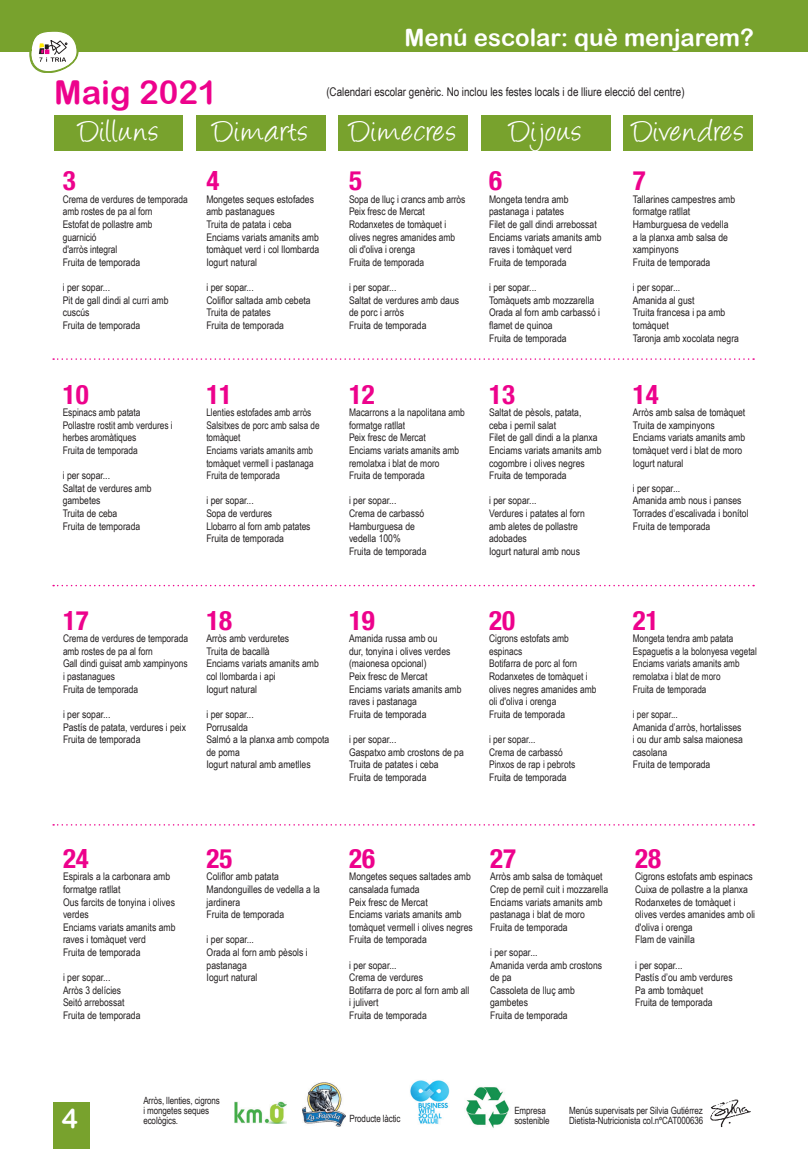
<style>
.page{position:relative;width:808px;height:1149px;background:#fff}
.page>*{position:absolute;margin:0;border:0;box-sizing:border-box;transform-origin:0 0}
.t1{font:36px "Angelina";letter-spacing:.04em;color:#fff}
.t2{font:33px "Arial Rounded MT Bold";color:#ed028c}
.t3{font:700 condensed 27px "Helvetica Neue";color:#ed028c}
.t4{font:27px "Arial Rounded MT Bold";color:#fff}
.t5{font:24px "Arial Rounded MT Bold";color:#fff}
.t6{font:12px "Arial Narrow";color:#231f20}
.t7{font:10.5px/12.6px "Arial Narrow";color:#231f20}
.t8{font:10.5px/12.6px "Arial Narrow";color:#231f20;scale:.95 1}
.t9{font:10.05px/9.9px "Arial Narrow";letter-spacing:-.01em;color:#231f20}
</style>
<div class="page">
<div style="left:53px;top:1102px;width:36px;height:46px;background:#78a22d"></div>
<div style="left:0;top:0;width:808px;height:51px;background:#78a22d"></div>
<svg style="left:30px;top:31px;width:48px;height:42px"></svg>
<div style="left:54px;top:115px;width:129px;height:36px;background:#78a22d"></div>
<div style="left:196px;top:115px;width:129px;height:36px;background:#78a22d"></div>
<div style="left:338px;top:115px;width:130px;height:36px;background:#78a22d"></div>
<div style="left:481px;top:115px;width:129px;height:36px;background:#78a22d"></div>
<div style="left:623px;top:115px;width:130px;height:36px;background:#78a22d"></div>
<svg style="left:53px;top:358px;width:701px;height:2px"></svg>
<svg style="left:53px;top:584px;width:701px;height:2px"></svg>
<svg style="left:53px;top:824px;width:701px;height:1px"></svg>
<img style="left:234px;top:1101px;width:52px;height:21px">
<img style="left:303px;top:1082px;width:43px;height:44px">
<img style="left:410px;top:1080px;width:40px;height:44px">
<img style="left:466px;top:1087px;width:43px;height:41px">
<svg style="left:710px;top:1099px;width:41px;height:27px"></svg>
<h2 class="t2" style="left:54px;top:73px;width:165px">Maig 2021</h2>
<h3 class="t5" style="left:404px;top:24px;width:351px">Menú escolar: què menjarem?</h3>
<p class="t6" style="left:326px;top:82px;width:360px">(Calendari escolar genèric. No inclou les festes locals i de lliure elecció del centre)</p>
<h1 class="t1" style="left:79px;top:115px;width:81px">Dilluns</h1>
<h1 class="t1" style="left:213px;top:115px;width:244px">Dimarts Dimecres</h1>
<h1 class="t1" style="left:510px;top:115px;width:73px">Dijous</h1>
<h1 class="t1" style="left:632px;top:115px;width:113px">Divendres</h1>
<h3 class="t3" style="left:63px;top:164px;width:14px">3</h3>
<p class="t7" style="left:63px;top:192px;width:127px">Crema de verdures de temporada amb rostes de pa al forn<br>Estofat de pollastre amb guarnició<br>d'arròs integral<br>Fruita de temporada</p>
<p class="t7" style="left:63px;top:280px;width:107px">i per sopar...<br>Pit de gall dindi al curri amb cuscús<br>Fruita de temporada</p>
<h3 class="t3" style="left:206px;top:164px;width:14px">4</h3>
<p class="t7" style="left:206px;top:192px;width:114px">Mongetes seques estofades amb pastanagues<br>Truita de patata i ceba<br>Enciams variats amanits amb tomàquet verd i col llombarda<br>Iogurt natural</p>
<p class="t7" style="left:206px;top:280px;width:106px">i per sopar...<br>Coliflor saltada amb cebeta<br>Truita de patates<br>Fruita de temporada</p>
<h3 class="t3" style="left:63px;top:377px;width:27px">10</h3>
<p class="t7" style="left:63px;top:405px;width:112px">Espinacs amb patata<br>Pollastre rostit amb verdures i herbes aromàtiques<br>Fruita de temporada</p>
<p class="t7" style="left:63px;top:468px;width:91px">i per sopar...<br>Saltat de verdures amb gambetes<br>Truita de ceba<br>Fruita de temporada</p>
<h3 class="t3" style="left:206px;top:377px;width:27px">11</h3>
<p class="t8" style="left:206px;top:405px;width:121px">Llenties estofades amb arròs<br>Salsitxes de porc amb salsa de tomàquet<br>Enciams variats amanits amb tomàquet vermell i pastanaga<br>Fruita de temporada</p>
<p class="t7" style="left:206px;top:494px;width:106px">i per sopar...<br>Sopa de verdures<br>Llobarro al forn amb patates<br>Fruita de temporada</p>
<h3 class="t3" style="left:349px;top:164px;width:14px">5</h3>
<p class="t7" style="left:349px;top:192px;width:118px">Sopa de lluç i crancs amb arròs<br>Peix fresc de Mercat<br>Rodanxetes de tomàquet i olives negres amanides amb oli d'oliva i orenga<br>Fruita de temporada</p>
<p class="t7" style="left:349px;top:280px;width:112px">i per sopar...<br>Saltat de verdures amb daus de porc i arròs<br>Fruita de temporada</p>
<h3 class="t3" style="left:349px;top:377px;width:27px">12</h3>
<p class="t7" style="left:349px;top:405px;width:117px">Macarrons a la napolitana amb formatge ratllat<br>Peix fresc de Mercat<br>Enciams variats amanits amb remolatxa i blat de moro<br>Fruita de temporada</p>
<p class="t7" style="left:349px;top:494px;width:79px">i per sopar...<br>Crema de carbassó<br>Hamburguesa de vedella 100%<br>Fruita de temporada</p>
<h3 class="t3" style="left:63px;top:603px;width:27px">17</h3>
<p class="t7" style="left:63px;top:631px;width:127px">Crema de verdures de temporada amb rostes de pa al forn<br>Gall dindi guisat amb xampinyons i pastanagues<br>Fruita de temporada</p>
<p class="t7" style="left:63px;top:707px;width:125px">i per sopar...<br>Pastís de patata, verdures i peix<br>Fruita de temporada</p>
<h3 class="t3" style="left:206px;top:603px;width:27px">18</h3>
<p class="t7" style="left:206px;top:631px;width:114px">Arròs amb verduretes<br>Truita de bacallà<br>Enciams variats amanits amb col llombarda i api<br>Iogurt natural</p>
<p class="t7" style="left:206px;top:707px;width:124px">i per sopar...<br>Porrusalda<br>Salmó a la planxa amb compota de poma<br>Iogurt natural amb ametlles</p>
<h3 class="t3" style="left:349px;top:603px;width:27px">19</h3>
<p class="t7" style="left:349px;top:631px;width:114px">Amanida russa amb ou<br>dur, tonyina i olives verdes (maionesa opcional)<br>Peix fresc de Mercat<br>Enciams variats amanits amb raves i pastanaga<br>Fruita de temporada</p>
<p class="t7" style="left:349px;top:732px;width:116px">i per sopar...<br>Gaspatxo amb crostons de pa<br>Truita de patates i ceba<br>Fruita de temporada</p>
<h3 class="t3" style="left:489px;top:164px;width:14px">6</h3>
<p class="t7" style="left:489px;top:192px;width:114px">Mongeta tendra amb pastanaga i patates<br>Filet de gall dindi arrebossat<br>Enciams variats amanits amb raves i tomàquet verd<br>Fruita de temporada</p>
<p class="t7" style="left:489px;top:280px;width:113px">i per sopar...<br>Tomàquets amb mozzarella<br>Orada al forn amb carbassó i flamet de quinoa<br>Fruita de temporada</p>
<h3 class="t3" style="left:489px;top:377px;width:27px">13</h3>
<p class="t7" style="left:489px;top:405px;width:114px">Saltat de pèsols, patata, ceba i pernil salat<br>Filet de gall dindi a la planxa<br>Enciams variats amanits amb cogombre i olives negres<br>Fruita de temporada</p>
<p class="t7" style="left:489px;top:494px;width:97px">i per sopar...<br>Verdures i patates al forn amb aletes de pollastre adobades<br>Iogurt natural amb nous</p>
<h3 class="t3" style="left:489px;top:603px;width:27px">20</h3>
<p class="t7" style="left:489px;top:631px;width:109px">Cigrons estofats amb espinacs<br>Botifarra de porc al forn<br>Rodanxetes de tomàquet i olives negres amanides amb oli d'oliva i orenga<br>Fruita de temporada</p>
<p class="t7" style="left:489px;top:732px;width:88px">i per sopar...<br>Crema de carbassó<br>Pinxos de rap i pebrots<br>Fruita de temporada</p>
<h3 class="t3" style="left:633px;top:164px;width:14px">7</h3>
<p class="t7" style="left:633px;top:192px;width:104px">Tallarines campestres amb formatge ratllat<br>Hamburguesa de vedella a la planxa amb salsa de xampinyons<br>Fruita de temporada</p>
<p class="t7" style="left:633px;top:280px;width:108px">i per sopar...<br>Amanida al gust<br>Truita francesa i pa amb tomàquet<br>Taronja amb xocolata negra</p>
<h3 class="t3" style="left:633px;top:377px;width:27px">14</h3>
<p class="t7" style="left:633px;top:405px;width:114px">Arròs amb salsa de tomàquet<br>Truita de xampinyons<br>Enciams variats amanits amb tomàquet verd i blat de moro<br>Iogurt natural</p>
<p class="t7" style="left:633px;top:481px;width:117px">i per sopar...<br>Amanida amb nous i panses<br>Torrades d’escalivada i bonítol<br>Fruita de temporada</p>
<h3 class="t3" style="left:633px;top:603px;width:27px">21</h3>
<p class="t8" style="left:633px;top:631px;width:132px">Mongeta tendra amb patata<br>Espaguetis a la bolonyesa vegetal<br>Enciams variats amanits amb remolatxa i blat de moro<br>Fruita de temporada</p>
<p class="t8" style="left:633px;top:707px;width:117px">i per sopar...<br>Amanida d’arròs, hortalisses i ou dur amb salsa maionesa casolana<br>Fruita de temporada</p>
<h3 class="t3" style="left:63px;top:841px;width:27px">24</h3>
<p class="t7" style="left:63px;top:869px;width:114px">Espirals a la carbonara amb formatge ratllat<br>Ous farcits de tonyina i olives verdes<br>Enciams variats amanits amb raves i tomàquet verd<br>Fruita de temporada</p>
<p class="t7" style="left:63px;top:970px;width:79px">i per sopar...<br>Arròs 3 delícies<br>Seitó arrebossat<br>Fruita de temporada</p>
<h3 class="t3" style="left:207px;top:841px;width:27px">25</h3>
<p class="t7" style="left:207px;top:869px;width:115px">Coliflor amb patata<br>Mandonguilles de vedella a la jardinera<br>Fruita de temporada</p>
<p class="t7" style="left:207px;top:932px;width:102px">i per sopar...<br>Orada al forn amb pèsols i pastanaga<br>Iogurt natural</p>
<h3 class="t3" style="left:349px;top:841px;width:27px">26</h3>
<p class="t7" style="left:349px;top:869px;width:125px">Mongetes seques saltades amb cansalada fumada<br>Peix fresc de Mercat<br>Enciams variats amanits amb tomàquet vermell i olives negres<br>Fruita de temporada</p>
<p class="t7" style="left:349px;top:957px;width:122px">i per sopar...<br>Crema de verdures<br>Botifarra de porc al forn amb all i julivert<br>Fruita de temporada</p>
<h3 class="t3" style="left:490px;top:841px;width:27px">27</h3>
<p class="t7" style="left:490px;top:869px;width:120px">Arròs amb salsa de tomàquet<br>Crep de pernil cuit i mozzarella<br>Enciams variats amanits amb pastanaga i blat de moro<br>Fruita de temporada</p>
<p class="t7" style="left:490px;top:945px;width:113px">i per sopar...<br>Amanida verda amb crostons de pa<br>Cassoleta de lluç amb gambetes<br>Fruita de temporada</p>
<h3 class="t3" style="left:635px;top:841px;width:27px">28</h3>
<p class="t7" style="left:635px;top:869px;width:122px">Cigrons estofats amb espinacs<br>Cuixa de pollastre a la planxa<br>Rodanxetes de tomàquet i olives verdes amanides amb oli d'oliva i orenga<br>Flam de vainilla</p>
<p class="t7" style="left:635px;top:957px;width:99px">i per sopar...<br>Pastís d’ou amb verdures<br>Pa amb tomàquet<br>Fruita de temporada</p>
<h3 class="t4" style="left:62px;top:1101px;width:18px">4</h3>
<p class="t9" style="left:143px;top:1094px;width:78px">Arròs, llenties, cigrons i mongetes seques ecològics.</p>
<p class="t9" style="left:514px;top:1104px;width:37px">Empresa sostenible</p>
<p class="t9" style="left:569px;top:1104px;width:136px">Menús supervisats per Silvia Gutiérrez<br>Dietista-Nutricionista col.nºCAT000636</p>
<p class="t9" style="left:349px;top:1112px;width:53px">Producte làctic</p>
</div>
